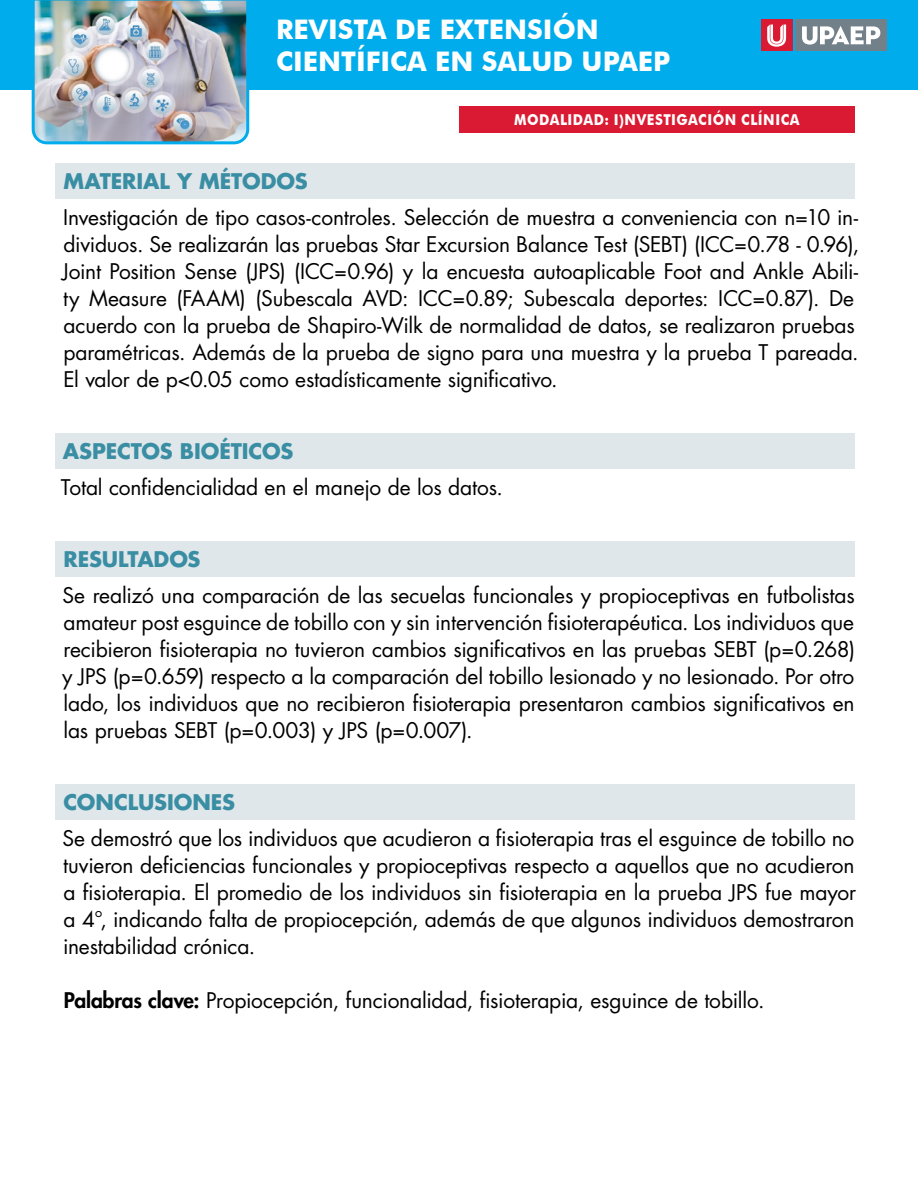
<style>
.page{position:relative;width:918px;height:1188px;background:#fff}
.page>*{position:absolute;margin:0;border:0;box-sizing:border-box;transform-origin:0 0}
.t1{font:700 27px/32.4px "Futura BT";color:#fff}
.cuerpo{font:21px/27px "Futura Std";letter-spacing:-.01em;color:#000;text-align:justify}
.apartado{font:700 21px "Futura Std";letter-spacing:-.005em;color:#3a8ea3}
.t2{font:700 15px "Futura BT";color:#fff;scale:.9 1}
.s1{font-weight:800}
</style>
<div class="page">
<div style="left:0;top:0;width:918px;height:90px;background:#00aceb"></div>
<img style="left:31px;top:0;width:219px;height:145px">
<div style="left:796px;top:20px;width:91px;height:31px;background:#72808a"></div>
<svg style="left:802px;top:26px;width:78px;height:19px"></svg>
<div style="left:761px;top:20px;width:31px;height:31px;background:#da1a32"></div>
<svg style="left:767px;top:25px;width:19px;height:22px"></svg>
<div style="left:459px;top:106px;width:396px;height:27px;background:#da1a32"></div>
<div style="left:56px;top:163px;width:799px;height:36px;background:#e0e7eb"></div>
<div style="left:56px;top:433px;width:799px;height:36px;background:#e0e7eb"></div>
<div style="left:56px;top:541px;width:799px;height:36px;background:#e0e7eb"></div>
<div style="left:56px;top:784px;width:799px;height:36px;background:#e0e7eb"></div>
<p class="t1" style="left:276px;top:13px;width:396px">REVISTA DE EXTENSIÓN<br>CIENTÍFICA EN SALUD UPAEP</p>
<p class="t2" style="left:514px;top:111px;width:26px">MODALIDAD</p>
<p class="t2" style="left:605px;top:111px;width:34px">: I)NVESTIGACIÓN</p>
<p class="t2" style="left:741px;top:111px;width:21px">CLÍNICA</p>
<p class="apartado" style="left:63px;top:167px;width:246px">MATERIAL Y MÉTODOS</p>
<p class="cuerpo" style="left:62px;top:204px;width:799px;text-align:left">Investigación de tipo casos-controles. Selección de muestra a conveniencia con n=10 in&shy;dividuos. Se realizarán las pruebas Star Excursion Balance Test (SEBT) (ICC=0.78 - 0.96), Joint Position Sense (JPS) (ICC=0.96) y la encuesta autoaplicable Foot and Ankle Abili&shy;ty Measure (FAAM) (Subescala AVD: ICC=0.89; Subescala deportes: ICC=0.87). De acuerdo con la prueba de Shapiro-Wilk de normalidad de datos, se realizaron pruebas paramétricas. Además de la prueba de signo para una muestra y la prueba T pareada.<br>El valor de p&lt;0.05 como estadísticamente significativo.</p>
<p class="apartado" style="left:63px;top:437px;width:232px">ASPECTOS BIOÉTICOS</p>
<p class="cuerpo" style="left:61px;top:474px;width:444px">Total confidencialidad en el manejo de los datos.</p>
<p class="apartado" style="left:64px;top:545px;width:138px">RESULTADOS</p>
<p class="cuerpo" style="left:62px;top:582px;width:795px">Se realizó una comparación de las secuelas funcionales y propioceptivas en futbolistas amateur post esguince de tobillo con y sin intervención fisioterapéutica. Los individuos que recibieron fisioterapia no tuvieron cambios significativos en las pruebas SEBT (p=0.268) y JPS (p=0.659) respecto a la comparación del tobillo lesionado y no lesionado. Por otro lado, los individuos que no recibieron fisioterapia presentaron cambios significativos en las pruebas SEBT (p=0.003) y JPS (p=0.007).</p>
<p class="apartado" style="left:63px;top:788px;width:173px">CONCLUSIONES</p>
<p class="cuerpo" style="left:63px;top:825px;width:795px">Se demostró que los individuos que acudieron a fisioterapia tras el esguince de tobillo no tuvieron deficiencias funcionales y propioceptivas respecto a aquellos que no acudieron a fisioterapia. El promedio de los individuos sin fisioterapia en la prueba JPS fue mayor a 4°, indicando falta de propiocepción, además de que algunos individuos demostraron inestabilidad crónica.</p>
<p class="cuerpo" style="left:64px;top:987px;width:702px"><span class="s1">Palabras clave:</span> Propiocepción, funcionalidad, fisioterapia, esguince de tobillo.</p>
</div>
